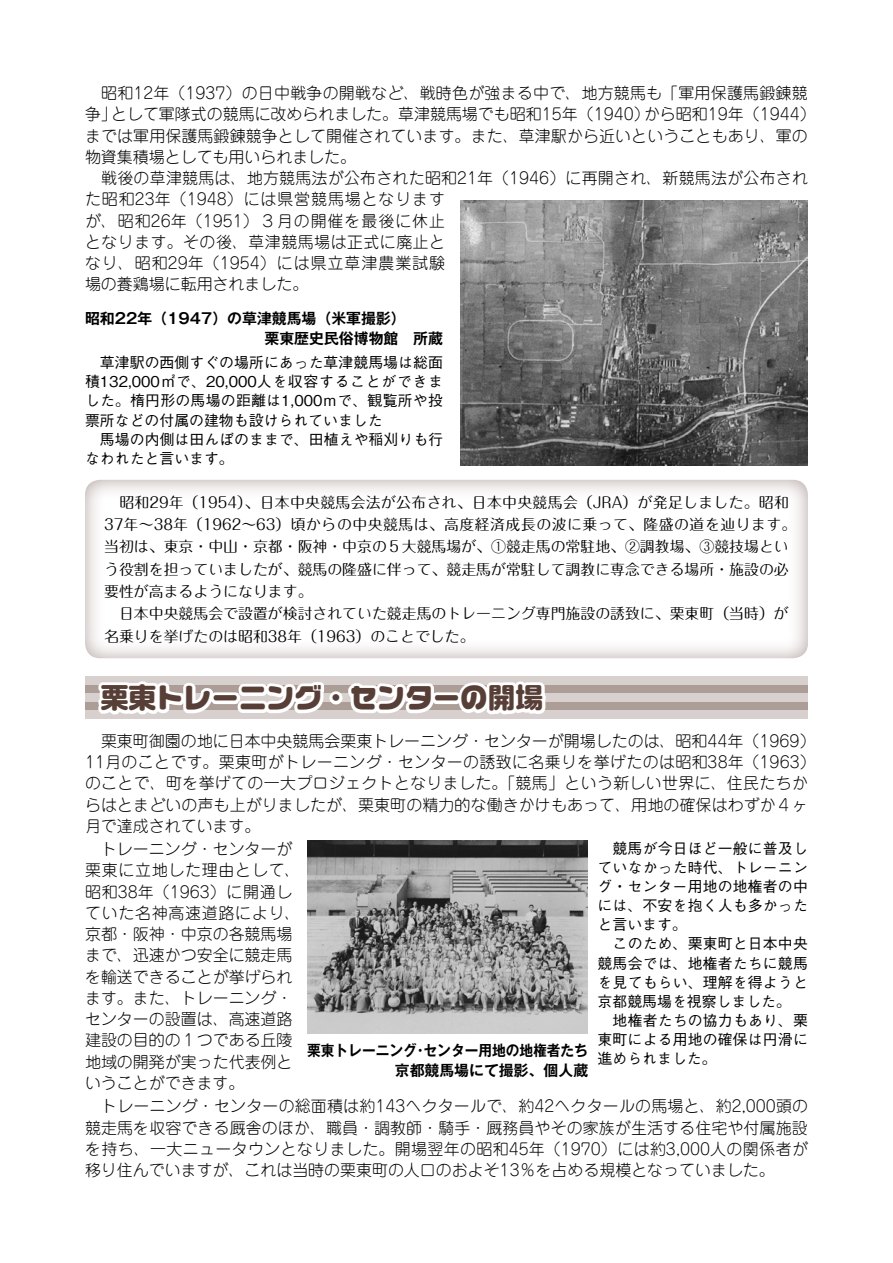
<style>
.page{position:relative;width:893px;height:1263px;background:#fff}
.page>*{position:absolute;margin:0;border:0;box-sizing:border-box;transform-origin:0 0}
.t1{font:900 27.6px "Logo Maru Std";color:#573f37}
.t2{font:300 15.9px/21.3px "Jun 101 Pro";letter-spacing:.01em;color:#000}
.t3{font:500 14.85px/19.2px "Gothic BBB Pro";letter-spacing:.01em;color:#000}
.t4{font:14.85px/22.4px "Maru Fo Pro";color:#000}
.t5{font:700 14.85px/20.2px "Gothic MB101 Pro De";color:#000}
.t6{font:700 14.85px "Gothic MB101 Pro De";color:#000;scale:.92 1}
</style>
<div class="page">
<img style="left:307px;top:840px;width:280px;height:193px">
<img style="left:460px;top:201px;width:348px;height:265px">
<div style="left:85px;top:677px;width:723px;height:42px;background:#ad9d97"></div>
<div style="left:85px;top:677px;width:723px;height:8px;background:#d7d0ce"></div>
<div style="left:85px;top:694px;width:723px;height:8px;background:#d7d0ce"></div>
<div style="left:85px;top:711px;width:723px;height:8px;background:#d7d0ce"></div>
<svg style="left:95px;top:681px;width:122px;height:34px"></svg>
<div style="left:211px;top:692px;width:29px;height:12px;border:6px solid #fff;border-radius:2px"></div>
<svg style="left:234px;top:655px;width:93px;height:59px"></svg>
<div style="left:329px;top:691px;width:13px;height:13px;border:6px solid #fff;border-radius:50%"></div>
<svg style="left:345px;top:480px;width:92px;height:233px"></svg>
<div style="left:432px;top:692px;width:29px;height:12px;border:6px solid #fff;border-radius:2px"></div>
<svg style="left:455px;top:260px;width:94px;height:455px"></svg>
<p class="t2" style="left:644px;top:81px;width:173px;text-indent:-559px">　昭和12年（1937）の日中戦争の開戦など、戦時色が強まる中で、地方競馬も「軍用保護馬鍛錬競から昭和19年)1944(</p>
<p class="t2" style="left:85px;top:102px;width:724px">争」<br>までは軍用保護馬鍛錬競争として開催されています。また、草津駅から近いということもあり、軍の物資集積場としても用いられました。<br>　戦後の草津競馬は、地方競馬法が公布された昭和21年（1946）に再開され、新競馬法が公布された昭和23年（1948）には県営競馬場となります<br>が、昭和26年（1951）３月の開催を最後に休止<br>となります。その後、草津競馬場は正式に廃止と<br>なり、昭和29年（1954）には県立草津農業試験<br>場の養鶏場に転用されました。</p>
<p class="t2" style="left:111px;top:102px;width:540px">として軍隊式の競馬に改められました。草津競馬場でも昭和15年（1940）</p>
<p class="t5" style="left:264px;top:306px;width:180px;text-indent:-179px">昭和22年（1947）の草津競馬場（米軍撮影(<br>栗東歴史民俗博物館　所蔵</p>
<p class="t3" style="left:85px;top:351px;width:360px">　草津駅の西側すぐの場所にあった草津競馬場は総面積132,000㎡で、20,000人を収容することができました。楕円形の馬場の距離は1,000ｍで、観覧所や投票所などの付属の建物も設けられていました<br>　馬場の内側は田んぼのままで、田植えや稲刈りも行なわれたと言います。</p>
<p class="t4" style="left:104px;top:489px;width:694px">　昭和29年（1954）、日本中央競馬会法が公布され、日本中央競馬会（JRA）が発足しました。昭和37年～38年（1962～63）頃からの中央競馬は、高度経済成長の波に乗って、隆盛の道を辿ります。当初は、東京・中山・京都・阪神・中京の５大競馬場が、①競走馬の常駐地、②調教場、③競技場という役割を担っていましたが、競馬の隆盛に伴って、競走馬が常駐して調教に専念できる場所・施設の必要性が高まるようになります。<br>　日本中央競馬会で設置が検討されていた競走馬のトレーニング専門施設の誘致に、栗東町（当時）が名乗りを挙げたのは昭和38年（1963）のことでした。</p>
<h1 class="t1" style="left:101px;top:678px;width:444px">栗東トレーニング・センターの開場</h1>
<p class="t2" style="left:85px;top:728px;width:732px">　栗東町御園の地に日本中央競馬会栗東トレーニング・センターが開場したのは、昭和44年)1969( 11月のことです。栗東町がトレーニング・センターの誘致に名乗りを挙げたのは昭和38年)1963(のことで、町を挙げての一大プロジェクトとなりました。「競馬」という新しい世界に、住民たちからはとまどいの声も上がりましたが、栗東町の精力的な働きかけもあって、用地の確保はわずか４ヶ月で達成されています。</p>
<p class="t3" style="left:598px;top:837px;width:212px">　競馬が今日ほど一般に普及していなかった時代、トレーニング・センター用地の地権者の中には、不安を抱く人も多かったと言います。<br>　このため、栗東町と日本中央競馬会では、地権者たちに競馬を見てもらい、理解を得ようと京都競馬場を視察しました。　地権者たちの協力もあり、栗東町による用地の確保は円滑に</p>
<p class="t2" style="left:85px;top:837px;width:217px">　トレーニング・センターが栗東に立地した理由として、昭和38年（1963）に開通していた名神高速道路により、京都・阪神・中京の各競馬場まで、迅速かつ安全に競走馬を輸送できることが挙げられます。また、トレーニング・センターの設置は、高速道路建設の目的の１つである丘陵地域の開発が実った代表例ということができます。</p>
<p class="t6" style="left:307px;top:1038px;width:121px">栗東トレーニング</p>
<p class="t6" style="left:424px;top:1038px;width:180px">センター用地の地権者たち</p>
<p class="t6" style="left:413px;top:1038px;width:16px">・</p>
<p class="t3" style="left:598px;top:1047px;width:121px">進められました。</p>
<p class="t5" style="left:395px;top:1058px;width:195px">京都競馬場にて撮影、個人蔵</p>
<p class="t2" style="left:85px;top:1094px;width:725px;text-align:justify">　トレーニング・センターの総面積は約143ヘクタールで、約42ヘクタールの馬場と、約2,000頭の競走馬を収容できる厩舎のほか、職員・調教師・騎手・厩務員やその家族が生活する住宅や付属施設を持ち、一大ニュータウンとなりました。開場翌年の昭和45年（1970）には約3,000人の関係者が移り住んでいますが、これは当時の栗東町の人口のおよそ13％を占める規模となっていました。</p>
</div>
